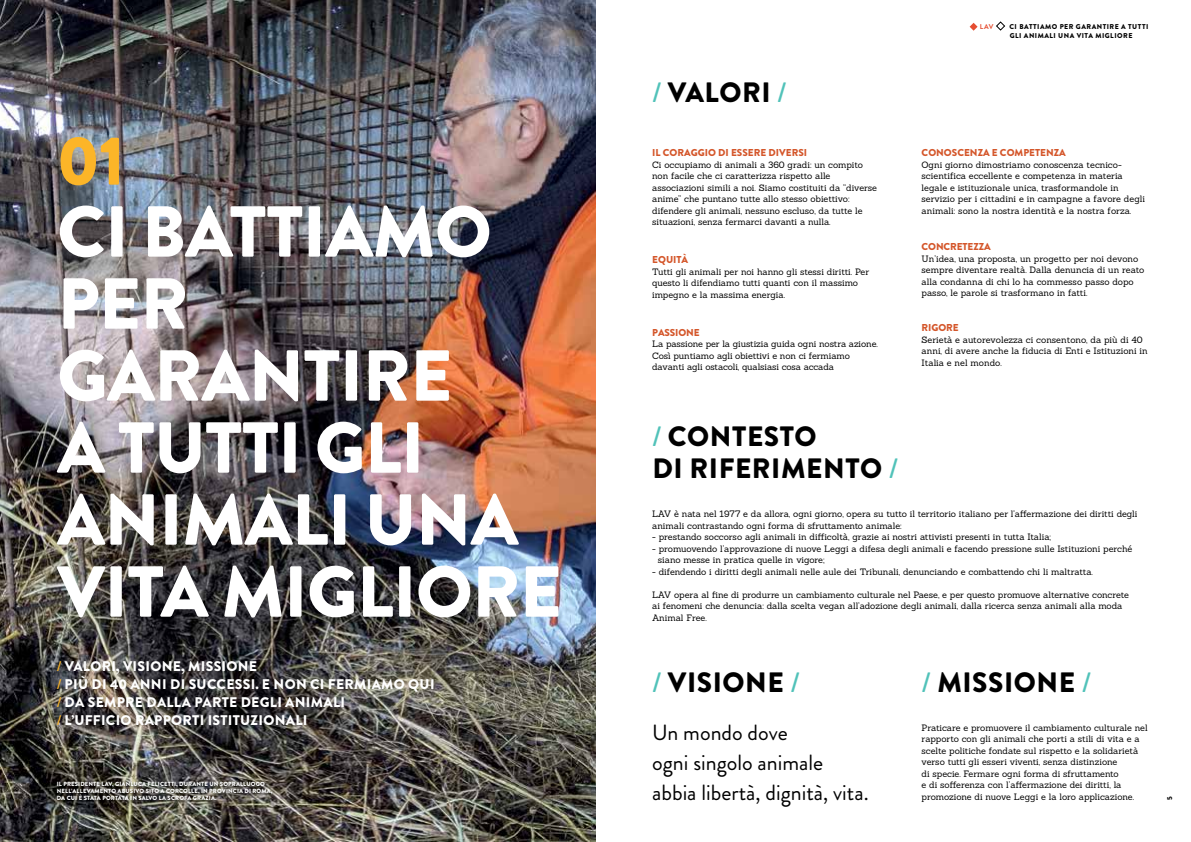
<style>
.page{position:relative;width:1191px;height:842px;background:#fff}
.page>*{position:absolute;margin:0;border:0;box-sizing:border-box;transform-origin:0 0}
.t1{font:900 72px/72px "Brandon Grotesque";letter-spacing:-.01em;color:#fff}
.t2{font:900 69px "Brandon Grotesque";color:#fcb528}
.t3{font:900 28px/32px "Brandon Grotesque";letter-spacing:.02em;color:#000}
.t4{font:22px/29.9px "Brandon Grotesque";color:#000}
.t5{font:900 14px/18px "Brandon Grotesque";letter-spacing:.02em;color:#fff}
.t6{font:900 10px "Brandon Grotesque";color:#d4562a}
.t7{font:9px/11.5px "Sanchez";letter-spacing:-.005em;color:#000}
.t8{font:900 7px/9px "Brandon Grotesque";letter-spacing:.07em;color:#000}
.t9{font:700 7px "Brandon Grotesque";color:#e54e32}
.t10{font:900 6px/7px "Brandon Grotesque";letter-spacing:.02em;color:#fff}
.s1{font-weight:500;color:#fcb528}
.s2{font-weight:500;color:#51c2b9}
</style>
<div class="page">
<img style="left:0;top:0;width:595px;height:842px">
<div style="left:56px;top:780px;width:222px;height:25px;background:#000;opacity:.75"></div>
<svg style="left:969px;top:23px;width:8px;height:8px"></svg>
<svg style="left:996px;top:21px;width:9px;height:10px"></svg>
<h2 class="t2" style="left:57px;top:112px;width:70px">01</h2>
<h1 class="t1" style="left:57px;top:197px;width:506px">CI BATTIAMO<br>PER<br>GARANTIRE<br>A TUTTI GLI<br>ANIMALI UNA<br>VITA MIGLIORE</h1>
<h3 class="t5" style="left:57px;top:657px;width:379px"><span class="s1">/</span> VALORI, VISIONE, MISSIONE<br><span class="s1">/</span> PIÙ DI 40 ANNI DI SUCCESSI. E NON CI FERMIAMO QUI <span class="s1">/</span> DA SEMPRE DALLA PARTE DEGLI ANIMALI<br><span class="s1">/</span> L’UFFICIO RAPPORTI ISTITUZIONALI</h3>
<p class="t10" style="left:57px;top:780px;width:217px">IL PRESIDENTE LAV, GIANLUCA FELICETTI, DURANTE UN SOPRALLUOGO<br>NELL’ALLEVAMENTO ABUSIVO SITO A CORCOLLE, IN PROVINCIA DI ROMA,<br>DA CUI È STATA PORTATA IN SALVO LA SCROFA GRAZIA.</p>
<h3 class="t3" style="left:652px;top:76px;width:136px"><span class="s2">/</span> VALORI <span class="s2">/</span></h3>
<p class="t6" style="left:652px;top:145px;width:156px">IL CORAGGIO DI ESSERE DIVERSI</p>
<p class="t7" style="left:652px;top:158px;width:226px">Ci occupiamo di animali a 360 gradi: un compito non facile che ci caratterizza rispetto alle associazioni simili a noi. Siamo costituiti da “diverse anime” che puntano tutte allo stesso obiettivo: difendere gli animali, nessuno escluso, da tutte le situazioni, senza fermarci davanti a nulla.</p>
<p class="t6" style="left:652px;top:252px;width:38px">EQUITÀ</p>
<p class="t7" style="left:652px;top:265px;width:218px">Tutti gli animali per noi hanno gli stessi diritti. Per questo li difendiamo tutti quanti con il massimo impegno e la massima energia.</p>
<p class="t6" style="left:652px;top:325px;width:49px">PASSIONE</p>
<p class="t7" style="left:652px;top:338px;width:227px">La passione per la giustizia guida ogni nostra azione.<br>Così puntiamo agli obiettivi e non ci fermiamo davanti agli ostacoli, qualsiasi cosa accada</p>
<p class="t9" style="left:980px;top:21px;width:15px">LAV</p>
<p class="t8" style="left:1009px;top:22px;width:140px">CI BATTIAMO PER GARANTIRE A TUTTI<br>GLI ANIMALI UNA VITA MIGLIORE</p>
<p class="t6" style="left:921px;top:145px;width:146px">CONOSCENZA E COMPETENZA</p>
<p class="t7" style="left:921px;top:158px;width:225px">Ogni giorno dimostriamo conoscenza tecnico&shy;scientifica eccellente e competenza in materia legale e istituzionale unica, trasformandole in servizio per i cittadini e in campagne a favore degli animali: sono la nostra identità e la nostra forza.</p>
<p class="t6" style="left:921px;top:239px;width:71px">CONCRETEZZA</p>
<p class="t7" style="left:921px;top:252px;width:224px">Un’idea, una proposta, un progetto per noi devono sempre diventare realtà. Dalla denuncia di un reato alla condanna di chi lo ha commesso passo dopo passo, le parole si trasformano in fatti.</p>
<p class="t6" style="left:921px;top:320px;width:38px">RIGORE</p>
<p class="t7" style="left:921px;top:333px;width:228px">Serietà e autorevolezza ci consentono, da più di 40 anni, di avere anche la fiducia di Enti e Istituzioni in<br>Italia e nel mondo.</p>
<h3 class="t3" style="left:652px;top:421px;width:247px"><span class="s2">/</span> CONTESTO<br>DI RIFERIMENTO <span class="s2">/</span></h3>
<p class="t7" style="left:652px;top:508px;width:487px">LAV è nata nel 1977 e da allora, ogni giorno, opera su tutto il territorio italiano per l'affermazione dei diritti degli animali contrastando ogni forma di sfruttamento animale:</p>
<p class="t7" style="left:652px;top:531px;width:400px">- prestando soccorso agli animali in difficoltà, grazie ai nostri attivisti presenti in tutta Italia;</p>
<p class="t7" style="left:658px;top:543px;width:476px;text-indent:-6px">- promuovendo l’approvazione di nuove Leggi a difesa degli animali e facendo pressione sulle Istituzioni perché siano messe in pratica quelle in vigore;</p>
<p class="t7" style="left:652px;top:566px;width:442px">- difendendo i diritti degli animali nelle aule dei Tribunali, denunciando e combattendo chi li maltratta.</p>
<p class="t7" style="left:652px;top:589px;width:478px">LAV opera al fine di produrre un cambiamento culturale nel Paese, e per questo promuove alternative concrete ai fenomeni che denuncia: dalla scelta vegan all’adozione degli animali, dalla ricerca senza animali alla moda<br>Animal Free.</p>
<h3 class="t3" style="left:652px;top:666px;width:149px"><span class="s2">/</span> VISIONE <span class="s2">/</span></h3>
<h3 class="t4" style="left:652px;top:718px;width:218px">Un mondo dove<br>ogni singolo animale abbia libertà, dignità, vita.</h3>
<h3 class="t3" style="left:921px;top:666px;width:171px"><span class="s2">/</span> MISSIONE <span class="s2">/</span></h3>
<p class="t7" style="left:921px;top:722px;width:227px">Praticare e promuovere il cambiamento culturale nel rapporto con gli animali che porti a stili di vita e a scelte politiche fondate sul rispetto e la solidarietà verso tutti gli esseri viventi, senza distinzione<br>di specie. Fermare ogni forma di sfruttamento<br>e di sofferenza con l’affermazione dei diritti, la promozione di nuove Leggi e la loro applicazione.</p>
<p class="t8" style="left:1165px;top:800px;width:5px;rotate:-90deg">5</p>
</div>
